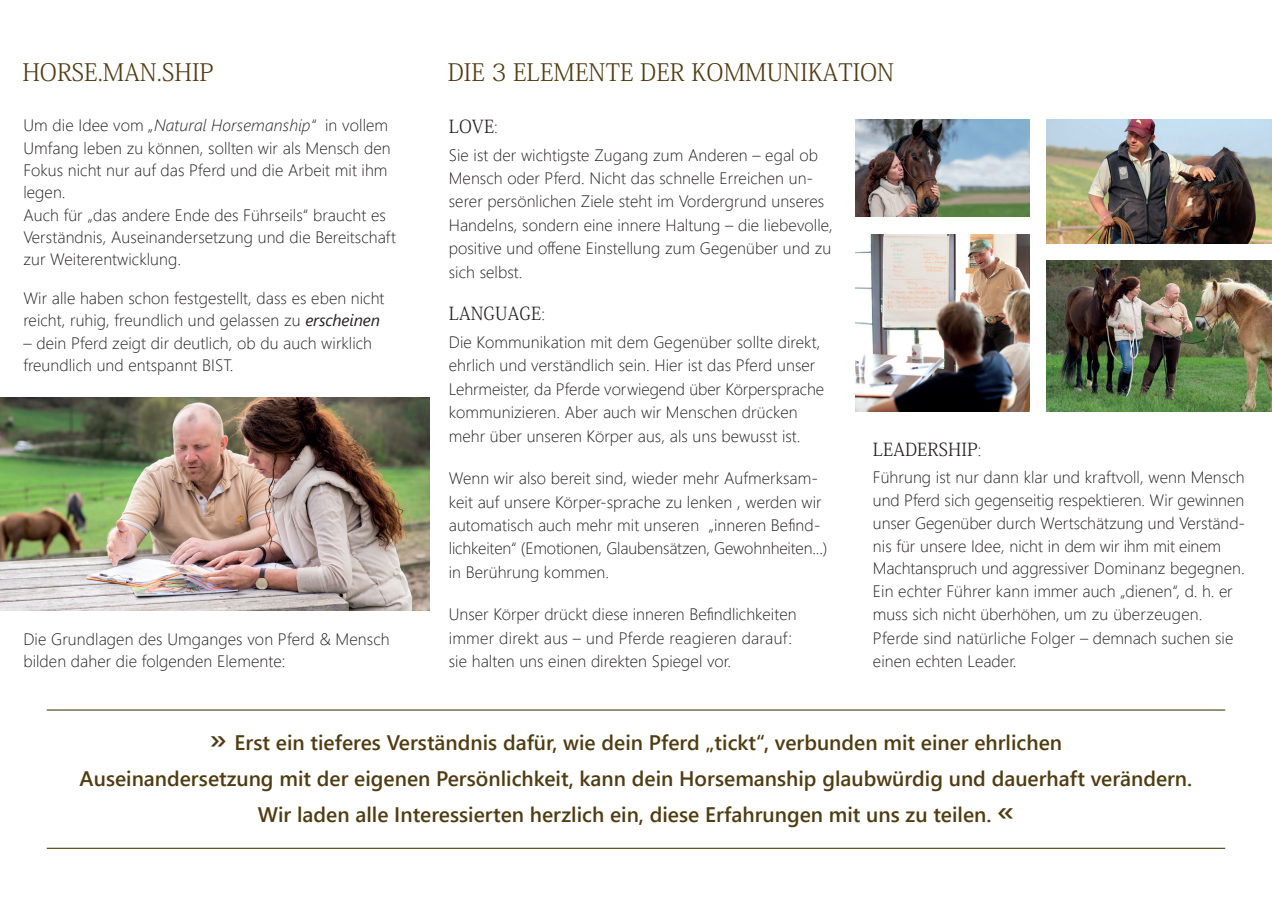
<style>
.page{position:relative;width:1272px;height:902px;background:#fff}
.page>*{position:absolute;margin:0;border:0;box-sizing:border-box;transform-origin:0 0}
.t1{font:24px "Adobe Fangsong Std";color:#503c11}
.t2{font:600 21px/36px "Segoe UI";color:#503c11;text-align:center}
.t3{font:18px "Adobe Fangsong Std";letter-spacing:.005em;color:#231f20}
.t4{font:300 16.5px/23.4px "Segoe UI";letter-spacing:.005em;color:#231f20}
.s1{font-style:italic}
.s2{font-weight:400;font-style:italic}
.s3{font-family:"Segoe UI";font-weight:300;font-size:16.5px}
.s4{font-size:31.5px}
</style>
<div class="page">
<img style="left:0;top:398px;width:429px;height:212px">
<hr style="left:47px;top:709px;width:1178px;height:1px;background:#503c11">
<hr style="left:47px;top:847px;width:1178px;height:1px;background:#503c11">
<img style="left:855px;top:234px;width:174px;height:177px">
<img style="left:855px;top:119px;width:174px;height:97px">
<img style="left:1046px;top:119px;width:225px;height:124px">
<img style="left:1046px;top:260px;width:225px;height:151px">
<h1 class="t1" style="left:22px;top:58px;width:193px">HORSE.MAN.SHIP</h1>
<p class="t4" style="left:23px;top:113px;width:374px;line-height:22.4px">Um die Idee vom <span class="s1">„Natural Horsemanship“</span> in vollem Umfang leben zu können, sollten wir als Mensch den Fokus nicht nur auf das Pferd und die Arbeit mit ihm legen.<br>Auch für „das andere Ende des Führseils“ braucht es Verständnis, Auseinandersetzung und die Bereitschaft zur Weiterentwicklung.</p>
<p class="t4" style="left:23px;top:286px;width:362px;line-height:22.4px">Wir alle haben schon festgestellt, dass es eben nicht reicht, ruhig, freundlich und gelassen zu <span class="s2">erscheinen</span></p>
<p class="t4" style="left:23px;top:331px;width:350px;line-height:22.4px">– dein Pferd zeigt dir deutlich, ob du auch wirklich freundlich und entspannt BIST.</p>
<p class="t4" style="left:23px;top:627px;width:368px;line-height:22px">Die Grundlagen des Umganges von Pferd &amp; Mensch bilden daher die folgenden Elemente:</p>
<h1 class="t1" style="left:448px;top:58px;width:448px">DIE 3 ELEMENTE DER KOMMUNIKATION</h1>
<p class="t3" style="left:449px;top:115px;width:51px">LOVE<span class="s3">:</span></p>
<p class="t4" style="left:449px;top:142px;width:385px">Sie ist der wichtigste Zugang zum Anderen – egal ob Mensch oder Pferd. Nicht das schnelle Erreichen un&shy;serer persönlichen Ziele steht im Vordergrund unseres Handelns, sondern eine innere Haltung – die liebevolle, positive und offene Einstellung zum Gegenüber und zu sich selbst.</p>
<p class="t3" style="left:449px;top:302px;width:98px">LANGUAGE<span class="s3">:</span></p>
<p class="t4" style="left:449px;top:329px;width:377px">Die Kommunikation mit dem Gegenüber sollte direkt, ehrlich und verständlich sein. Hier ist das Pferd unser Lehrmeister, da Pferde vorwiegend über Körpersprache kommunizieren. Aber auch wir Menschen drücken mehr über unseren Körper aus, als uns bewusst ist.</p>
<p class="t4" style="left:449px;top:466px;width:380px">Wenn wir also bereit sind, wieder mehr Aufmerksam&shy;keit auf unsere Körper-sprache zu lenken , werden wir automatisch auch mehr mit unseren „inneren Befind&shy;lichkeiten“ (Emotionen, Glaubensätzen, Gewohnheiten...) in Berührung kommen.</p>
<p class="t4" style="left:449px;top:602px;width:349px">Unser Körper drückt diese inneren Befindlichkeiten immer direkt aus – und Pferde reagieren darauf: sie halten uns einen direkten Spiegel vor.</p>
<p class="t3" style="left:873px;top:438px;width:110px">LEADERSHIP<span class="s3">:</span></p>
<p class="t4" style="left:872px;top:465px;width:374px;line-height:23px">Führung ist nur dann klar und kraftvoll, wenn Mensch und Pferd sich gegenseitig respektieren. Wir gewinnen unser Gegenüber durch Wertschätzung und Verständ&shy;nis für unsere Idee, nicht in dem wir ihm mit einem Machtanspruch und aggressiver Dominanz begegnen.<br>Ein echter Führer kann immer auch „dienen“, d. h. er muss sich nicht überhöhen, um zu überzeugen.<br>Pferde sind natürliche Folger – demnach suchen sie einen echten Leader.</p>
<p class="t2" style="left:80px;top:724px;width:1114px"><span class="s4">»</span> Erst ein tieferes Verständnis dafür, wie dein Pferd „tickt“, verbunden mit einer ehrlichen<br>Auseinandersetzung mit der eigenen Persönlichkeit, kann dein Horsemanship glaubwürdig und dauerhaft verändern.<br>Wir laden alle Interessierten herzlich ein, diese Erfahrungen mit uns zu teilen. <span class="s4">«</span></p>
</div>
